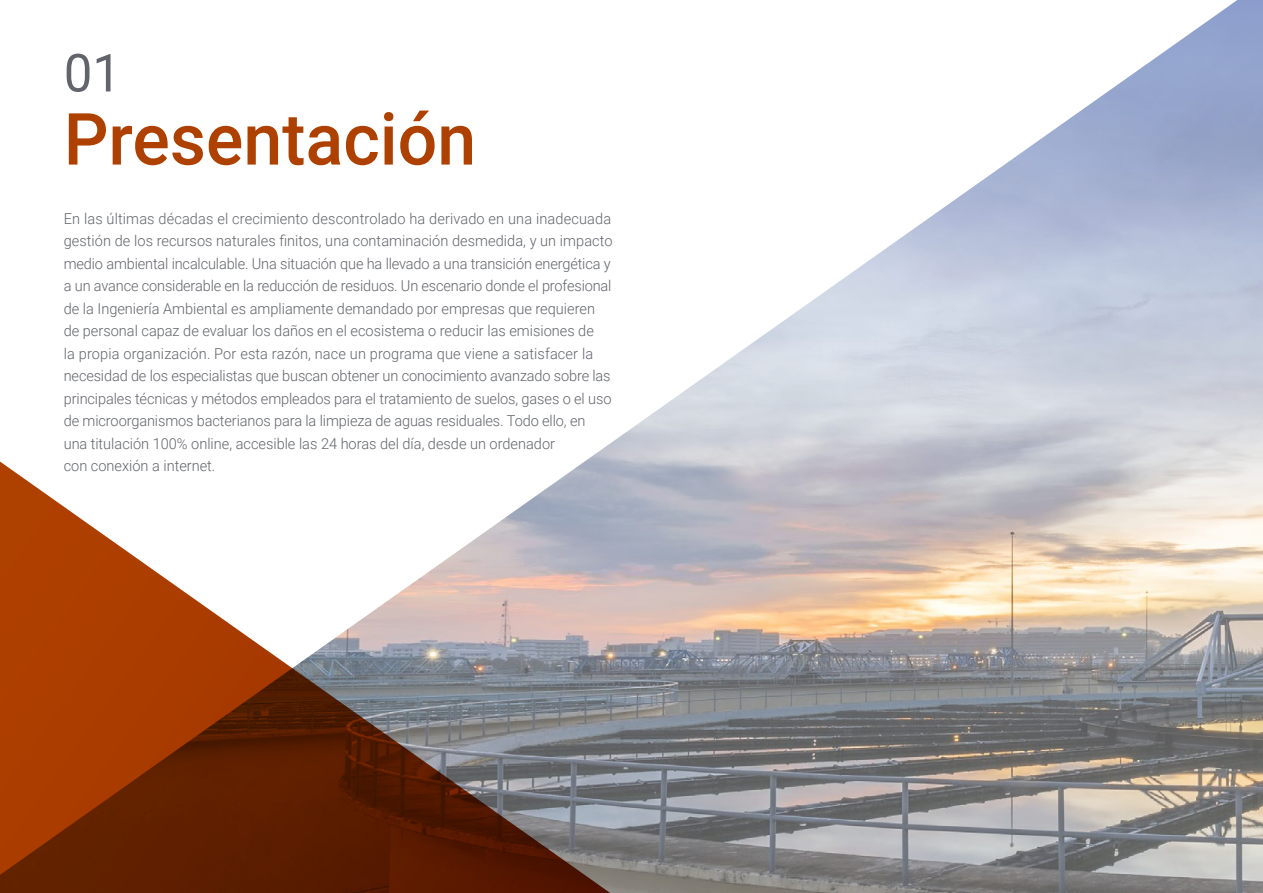
<style>
.page{position:relative;width:1263px;height:893px;background:#fff}
.page>*{position:absolute;margin:0;border:0;box-sizing:border-box;transform-origin:0 0}
.t1{font:500 72px "Roboto";color:#ae4000}
.t2{font:52.5px "Roboto";color:#61646a}
.t3{font:300 15px/22.5px "Roboto";color:#61646a}
</style>
<div class="page">
<img style="left:607px;top:0;width:656px;height:893px">
<svg style="left:0;top:446px;width:640px;height:447px"></svg>
<h2 class="t2" style="left:64px;top:36px;width:59px">01</h2>
<h1 class="t1" style="left:64px;top:89px;width:414px">Presentación</h1>
<p class="t3" style="left:64px;top:207px;width:550px">En las últimas décadas el crecimiento descontrolado ha derivado en una inadecuada gestión de los recursos naturales finitos, una contaminación desmedida, y un impacto medio ambiental incalculable. Una situación que ha llevado a una transición energética y a un avance considerable en la reducción de residuos. Un escenario donde el profesional de la Ingeniería Ambiental es ampliamente demandado por empresas que requieren de personal capaz de evaluar los daños en el ecosistema o reducir las emisiones de<br>la propia organización. Por esta razón, nace un programa que viene a satisfacer la necesidad de los especialistas que buscan obtener un conocimiento avanzado sobre las principales técnicas y métodos empleados para el tratamiento de suelos, gases o el uso de microorganismos bacterianos para la limpieza de aguas residuales. Todo ello, en una titulación 100% online, accesible las 24 horas del día, desde un ordenador<br>con conexión a internet.</p>
</div>
